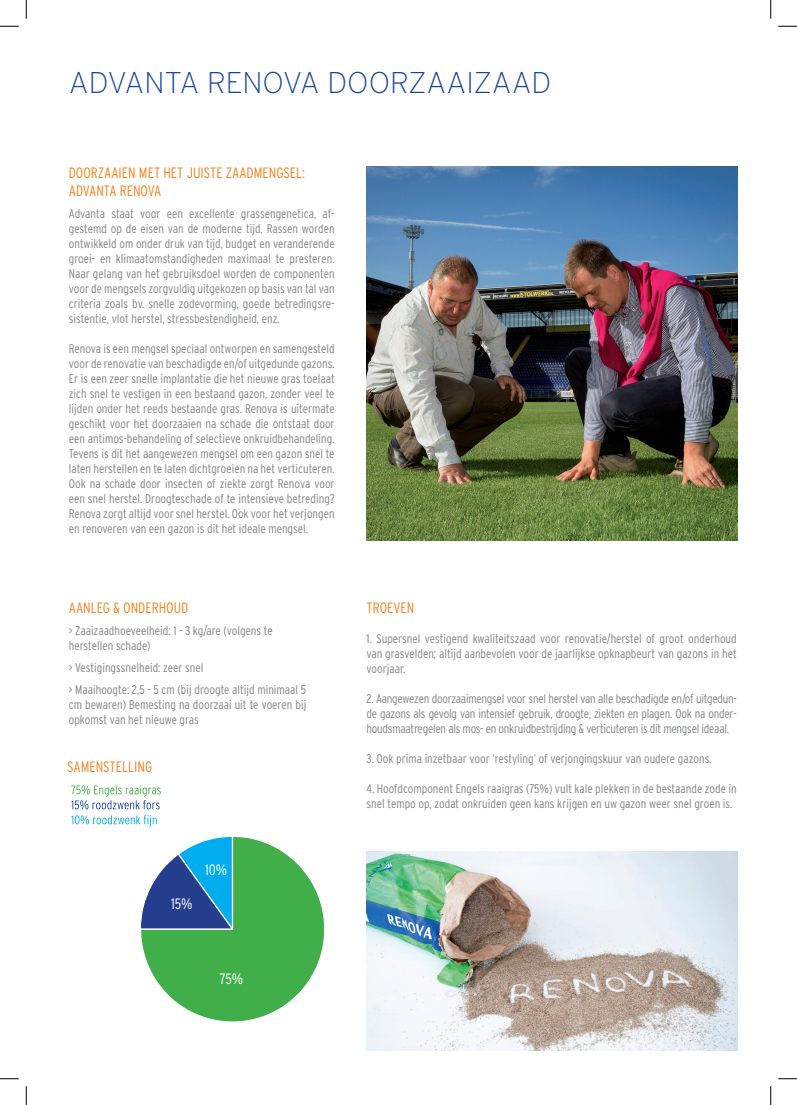
<style>
.page{position:relative;width:797px;height:1105px;background:#fff}
.page>*{position:absolute;margin:0;border:0;box-sizing:border-box;transform-origin:0 0}
.t1{font:200 30px "Interstate";color:#18469d}
.t2{font:300 condensed 15px/18px "Interstate";color:#f58220}
.t3{font:300 condensed 15px "Interstate";color:#fff}
.t4{font:300 condensed 12.5px/15px "Interstate";color:#808285;text-align:justify}
</style>
<div class="page">
<img style="left:366px;top:166px;width:371px;height:375px">
<img style="left:366px;top:851px;width:371px;height:199px">
<svg style="left:141px;top:836px;width:184px;height:186px"></svg>
<svg style="left:71px;top:785px;width:90px;height:24px"></svg>
<svg style="left:71px;top:815px;width:86px;height:12px"></svg>
<svg style="left:0;top:25px;width:19px;height:2px"></svg>
<svg style="left:778px;top:25px;width:19px;height:2px"></svg>
<svg style="left:0;top:1078px;width:19px;height:1px"></svg>
<svg style="left:778px;top:1078px;width:19px;height:1px"></svg>
<svg style="left:25px;top:0;width:2px;height:19px"></svg>
<svg style="left:25px;top:1086px;width:2px;height:19px"></svg>
<svg style="left:770px;top:0;width:1px;height:19px"></svg>
<svg style="left:770px;top:1086px;width:1px;height:19px"></svg>
<h1 class="t1" style="left:69px;top:64px;width:484px">ADVANTA RENOVA DOORZAAIZAAD</h1>
<p class="t2" style="left:69px;top:164px;width:238px">DOORZAAIEN MET HET JUISTE ZAADMENGSEL:<br>ADVANTA RENOVA</p>
<p class="t4" style="left:69px;top:206px;width:267px">Advanta staat voor een excellente grassengenetica, af&shy;gestemd op de eisen van de moderne tijd. Rassen worden ontwikkeld om onder druk van tijd, budget en veranderende groei- en klimaatomstandigheden maximaal te presteren.<br>Naar gelang van het gebruiksdoel worden de componenten voor de mengsels zorgvuldig uitgekozen op basis van tal van criteria zoals bv. snelle zodevorming, goede betredingsre&shy;sistentie, vlot herstel, stressbestendigheid, enz.</p>
<p class="t4" style="left:69px;top:341px;width:267px">Renova is een mengsel speciaal ontworpen en samengesteld voor de renovatie van beschadigde en/of uitgedunde gazons.<br>Er is een zeer snelle implantatie die het nieuwe gras toelaat zich snel te vestigen in een bestaand gazon, zonder veel te lijden onder het reeds bestaande gras. Renova is uitermate geschikt voor het doorzaaien na schade die ontstaat door een antimos-behandeling of selectieve onkruidbehandeling.<br>Tevens is dit het aangewezen mengsel om een gazon snel te laten herstellen en te laten dichtgroeien na het verticuteren.<br>Ook na schade door insecten of ziekte zorgt Renova voor een snel herstel. Droogteschade of te intensieve betreding?<br>Renova zorgt altijd voor snel herstel. Ook voor het verjongen en renoveren van een gazon is dit het ideale mengsel.</p>
<p class="t2" style="left:69px;top:598px;width:121px">AANLEG &amp; ONDERHOUD</p>
<p class="t4" style="left:69px;top:623px;width:205px">&gt; Zaaizaadhoeveelheid: 1 - 3 kg/are (volgens te herstellen schade)</p>
<p class="t4" style="left:69px;top:656px;width:239px;line-height:22.1px">&gt; Vestigingssnelheid: zeer snel<br>&gt; Maaihoogte: 2,5 - 5 cm (bij droogte altijd minimaal 5</p>
<p class="t4" style="left:69px;top:697px;width:239px">cm bewaren) Bemesting na doorzaai uit te voeren bij opkomst van het nieuwe gras</p>
<p class="t2" style="left:67px;top:757px;width:8px">same</p>
<p class="t2" style="left:96px;top:757px;width:14px">nstelli</p>
<p class="t2" style="left:137px;top:757px;width:15px">ng</p>
<p class="t3" style="left:171px;top:895px;width:23px">15%</p>
<p class="t3" style="left:205px;top:861px;width:24px">10%</p>
<p class="t3" style="left:220px;top:969px;width:25px">75%</p>
<p class="t2" style="left:366px;top:598px;width:49px">troeven</p>
<p class="t4" style="left:366px;top:631px;width:372px">1. Supersnel vestigend kwaliteitszaad voor renovatie/herstel of groot onderhoud van grasvelden; altijd aanbevolen voor de jaarlijkse opknapbeurt van gazons in het voorjaar.</p>
<p class="t4" style="left:366px;top:691px;width:372px">2. Aangewezen doorzaaimengsel voor snel herstel van alle beschadigde en/of uitgedun&shy;de gazons als gevolg van intensief gebruik, droogte, ziekten en plagen. Ook na onder&shy;houdsmaatregelen als mos- en onkruidbestrijding &amp; verticuteren is dit mengsel ideaal.</p>
<p class="t4" style="left:366px;top:751px;width:346px">3. Ook prima inzetbaar voor ‘restyling’ of verjongingskuur van oudere gazons.</p>
<p class="t4" style="left:366px;top:781px;width:371px">4. Hoofdcomponent Engels raaigras (75%) vult kale plekken in de bestaande zode in snel tempo op, zodat onkruiden geen kans krijgen en uw gazon weer snel groen is.</p>
</div>
